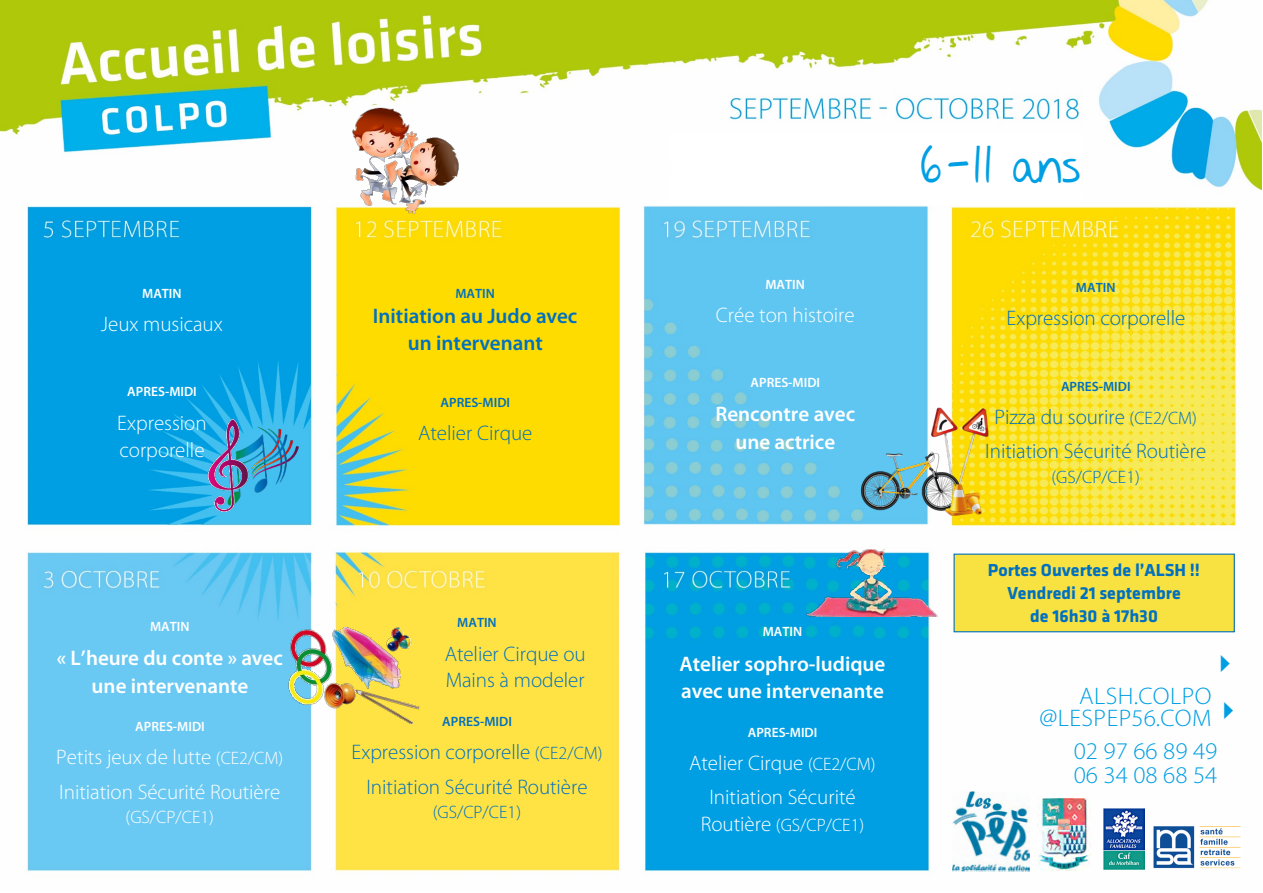
<style>
.page{position:relative;width:1263px;height:893px;background:#fff}
.page>*{position:absolute;margin:0;border:0;box-sizing:border-box;transform-origin:0 0}
.t1{font:42px "Nothing You Could Say";color:#009fe3}
.t2{font:300 24px/22.5px "Myriad Pro";letter-spacing:.005em;color:#009fe3;text-align:right;scale:1.04 1}
.t3{font:300 21px/26.8px "Myriad Pro";color:#0070c0;text-align:center}
.t4{font:300 21px/27px "Myriad Pro";color:#fff}
.t5{font:600 21px/27.8px "Myriad Pro";color:#fff;text-align:center}
.t6{font:600 21px/27.8px "Myriad Pro";color:#0070c0;text-align:center}
.t7{font:700 18px/23.2px "Klavika";letter-spacing:.005em;color:#0070c0;text-align:center}
.t8{font:300 18px "Myriad Pro";color:#fff}
.t9{font:300 18px "Myriad Pro";color:#0070c0}
.t10{font:600 13.5px "Myriad Pro";letter-spacing:.005em;color:#fff}
.t11{font:600 13.5px "Myriad Pro";letter-spacing:.005em;color:#0070c0}
.s1{font-size:18px}
.s2{font-size:21px}
</style>
<div class="page">
<img style="left:0;top:0;width:1261px;height:871px">
<div style="left:954px;top:554px;width:280px;height:78px;background:#f8e242"></div>
<div style="left:953px;top:554px;width:282px;height:78px;border:1px solid #0070c0"></div>
<img style="left:807px;top:549px;width:131px;height:68px">
<img style="left:287px;top:626px;width:133px;height:98px">
<img style="left:343px;top:101px;width:119px;height:120px">
<img style="left:208px;top:420px;width:90px;height:92px">
<img style="left:860px;top:404px;width:131px;height:115px">
<div style="left:26px;top:251px;width:116px;height:104px;background:#009fe3"></div>
<div style="left:671px;top:132px;width:410px;height:73px;background:#fff"></div>
<img style="left:1103px;top:809px;width:42px;height:60px">
<img style="left:1151px;top:826px;width:92px;height:43px">
<img style="left:1037px;top:798px;width:53px;height:73px">
<img style="left:952px;top:791px;width:78px;height:81px">
<svg style="left:1221px;top:654px;width:12px;height:65px"></svg>
<p class="t10" style="left:142px;top:284px;width:41px">MATIN</p>
<p class="t4" style="left:101px;top:310px;width:123px">Jeux musicaux</p>
<p class="t10" style="left:127px;top:383px;width:71px">APRES-MIDI</p>
<p class="t4" style="left:117px;top:409px;width:91px">Expression corporelle</p>
<p class="t10" style="left:150px;top:617px;width:41px">MATIN</p>
<p class="t5" style="left:57px;top:643px;width:227px">« L’heure du conte » avec une intervenante</p>
<p class="t10" style="left:135px;top:718px;width:71px">APRES-MIDI</p>
<p class="t4" style="left:56px;top:740px;width:229px;line-height:34.5px">Petits jeux de lutte <span class="s1">(CE2/CM)<br></span>Initiation Sécurité Routière</p>
<p class="t8" style="left:126px;top:806px;width:90px">(GS/CP/CE1)</p>
<p class="t11" style="left:455px;top:284px;width:41px">MATIN</p>
<p class="t6" style="left:373px;top:301px;width:206px">Initiation au Judo avec un intervenant</p>
<p class="t11" style="left:440px;top:393px;width:71px">APRES-MIDI</p>
<p class="t3" style="left:418px;top:419px;width:116px">Atelier Cirque</p>
<p class="t11" style="left:457px;top:614px;width:41px">MATIN</p>
<p class="t3" style="left:445px;top:640px;width:142px;text-align:left">Atelier Cirque ou<br>Mains à modeler</p>
<p class="t11" style="left:442px;top:713px;width:71px">APRES-MIDI</p>
<p class="t3" style="left:351px;top:735px;width:253px;line-height:34.5px">Expression corporelle <span class="s1">(CE2/CM)<br></span>Initiation Sécurité Routière</p>
<p class="t9" style="left:433px;top:801px;width:90px">(GS/CP/CE1)</p>
<h1 class="t1" style="left:920px;top:132px;width:162px">6-11 ans</h1>
<p class="t10" style="left:765px;top:275px;width:41px">MATIN</p>
<p class="t4" style="left:716px;top:301px;width:140px">Crée ton histoire</p>
<p class="t10" style="left:750px;top:374px;width:71px">APRES-MIDI</p>
<p class="t5" style="left:715px;top:400px;width:141px">Rencontre avec une actrice</p>
<p class="t10" style="left:763px;top:623px;width:41px">MATIN</p>
<p class="t5" style="left:679px;top:649px;width:207px;text-align:left">Atelier sophro-ludique avec une intervenante</p>
<p class="t10" style="left:748px;top:723px;width:71px">APRES-MIDI</p>
<p class="t4" style="left:689px;top:745px;width:188px;line-height:34.3px;text-align:center">Atelier Cirque <span class="s1">(CE2/CM)<br></span>Initiation Sécurité</p>
<p class="t8" style="left:701px;top:814px;width:165px"><span class="s2">Routière</span> (GS/CP/CE1)</p>
<p class="t11" style="left:1076px;top:279px;width:41px">MATIN</p>
<p class="t3" style="left:1006px;top:305px;width:180px">Expression corporelle</p>
<p class="t11" style="left:1061px;top:377px;width:71px">APRES-MIDI</p>
<p class="t3" style="left:985px;top:400px;width:223px;line-height:34.3px">Pizza du sourire <span class="s1">(CE2/CM)<br></span>Initiation Sécurité Routière</p>
<p class="t9" style="left:1051px;top:466px;width:90px">(GS/CP/CE1)</p>
<p class="t7" style="left:988px;top:558px;width:214px">Portes Ouvertes de l’ALSH !!<br>Vendredi 21 septembre<br>de 16h30 à 17h30</p>
<p class="t2" style="left:1039px;top:684px;width:167px">ALSH.COLPO @LESPEP56.COM</p>
<p class="t2" style="left:1074px;top:739px;width:140px;line-height:24px;text-align:left">02 97 66 89 49<br>06 34 08 68 54</p>
</div>
